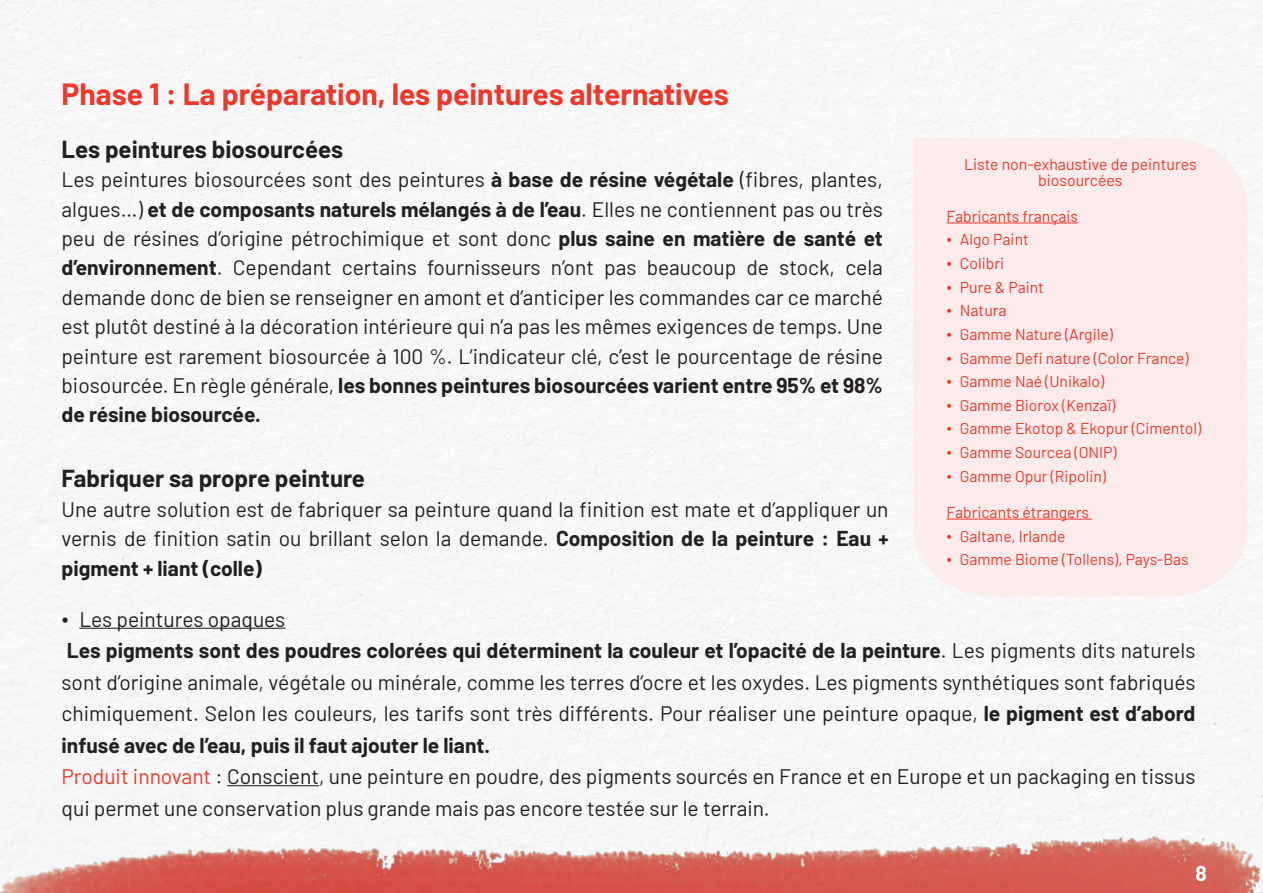
<style>
.page{position:relative;width:1263px;height:893px;background:#fff}
.page>*{position:absolute;margin:0;border:0;box-sizing:border-box;transform-origin:0 0}
.t1{font:700 30px "Barlow";color:#ed382b}
.t2{font:700 24px "Barlow";color:#231f20}
.t3{font:21px/29.4px "Barlow";color:#231f20;text-align:justify}
.t4{font:700 21px "Barlow";color:#fff}
.t5{font:15.9px/15.9px "Barlow";color:#ed382b;text-align:center}
.t6{font:15.75px "Barlow";color:#ed382b}
.s1{font-weight:700}
.s2{font-family:"Times New Roman"}
.s3{color:#ed392c}
</style>
<div class="page">
<hr style="left:79px;top:628px;width:206px;height:1px;background:#231f20">
<hr style="left:227px;top:785px;width:92px;height:1px;background:#231f20">
<img style="left:0;top:830px;width:1263px;height:63px">
<div style="left:913px;top:137px;width:334px;height:171px;background:#fbecec"></div>
<div style="left:913px;top:308px;width:334px;height:289px;background:#fbebeb"></div>
<hr style="left:946px;top:223px;width:132px;height:1px;background:#ed382b">
<hr style="left:946px;top:519px;width:146px;height:1px;background:#ed382b">
<h1 class="t1" style="left:62px;top:72px;width:669px">Phase 1 : La préparation, les peintures alternatives</h1>
<p class="t2" style="left:62px;top:131px;width:283px">Les peintures biosourcées</p>
<p class="t3" style="left:62px;top:163px;width:823px">Les peintures biosourcées sont des peintures <span class="s1">à base de résine végétale</span> (fibres, plantes, algues…) <span class="s1">et de composants naturels mélangés à de l’eau</span>. Elles ne contiennent pas ou très peu de résines d’origine pétrochimique et sont donc <span class="s1">plus saine en matière de santé et d’environnement</span>. Cependant certains fournisseurs n’ont pas beaucoup de stock, cela demande donc de bien se renseigner en amont et d’anticiper les commandes car ce marché est plutôt destiné à la décoration intérieure qui n’a pas les mêmes exigences de temps. Une peinture est rarement biosourcée à 100 %. L’indicateur clé, c’est le pourcentage de résine biosourcée. En règle générale, <span class="s1">les bonnes peintures biosourcées varient entre 95% et 98% de résine biosourcée.</span></p>
<p class="t5" style="left:964px;top:155px;width:234px">Liste non-exhaustive de peintures biosourcées</p>
<p class="t6" style="left:946px;top:205px;width:133px">Fabricants français</p>
<p class="t6" style="left:946px;top:228px;width:84px"><span class="s2">•</span> Algo Paint</p>
<p class="t6" style="left:946px;top:252px;width:59px"><span class="s2">•</span> Colibri</p>
<p class="t6" style="left:946px;top:276px;width:99px"><span class="s2">•</span> Pure &amp; Paint</p>
<p class="t6" style="left:946px;top:299px;width:61px"><span class="s2">•</span> Natura</p>
<p class="t6" style="left:946px;top:323px;width:168px"><span class="s2">•</span> Gamme Nature (Argile)</p>
<p class="t6" style="left:946px;top:346px;width:244px"><span class="s2">•</span> Gamme Defi nature (Color France)</p>
<p class="t6" style="left:946px;top:370px;width:159px"><span class="s2">•</span> Gamme Naé (Unikalo)</p>
<p class="t6" style="left:946px;top:394px;width:170px"><span class="s2">•</span> Gamme Biorox (Kenzaï)</p>
<p class="t6" style="left:946px;top:417px;width:256px"><span class="s2">•</span> Gamme Ekotop &amp; Ekopur (Cimentol)</p>
<p class="t6" style="left:946px;top:441px;width:172px"><span class="s2">•</span> Gamme Sourcea (ONIP)</p>
<p class="t6" style="left:946px;top:465px;width:161px"><span class="s2">•</span> Gamme Opur (Ripolin)</p>
<p class="t6" style="left:946px;top:501px;width:144px">Fabricants étrangers</p>
<p class="t6" style="left:946px;top:524px;width:121px"><span class="s2">•</span> Galtane, Irlande</p>
<p class="t6" style="left:946px;top:548px;width:244px"><span class="s2">•</span> Gamme Biome (Tollens), Pays-Bas</p>
<p class="t2" style="left:62px;top:461px;width:305px">Fabriquer sa propre peinture</p>
<p class="t3" style="left:62px;top:493px;width:829px">Une autre solution est de fabriquer sa peinture quand la finition est mate et d’appliquer un vernis de finition satin ou brillant selon la demande. <span class="s1">Composition de la peinture : Eau + pigment + liant (colle)</span></p>
<p class="t3" style="left:62px;top:602px;width:1135px;line-height:31.5px;text-align:left"><span class="s2">•</span> Les peintures opaques<br><span class="s1">Les pigments sont des poudres colorées qui déterminent la couleur et l’opacité de la peinture</span>. Les pigments dits naturels sont d’origine animale, végétale ou minérale, comme les terres d’ocre et les oxydes. Les pigments synthétiques sont fabriqués chimiquement. Selon les couleurs, les tarifs sont très différents. Pour réaliser une peinture opaque, <span class="s1">le pigment est d’abord infusé avec de l’eau, puis il faut ajouter le liant.<br></span><span class="s3">Produit innovant</span> : Conscient, une peinture en poudre, des pigments sourcés en France et en Europe et un packaging en tissus qui permet une conservation plus grande mais pas encore testée sur le terrain.</p>
<p class="t4" style="left:1195px;top:858px;width:13px">8</p>
</div>
